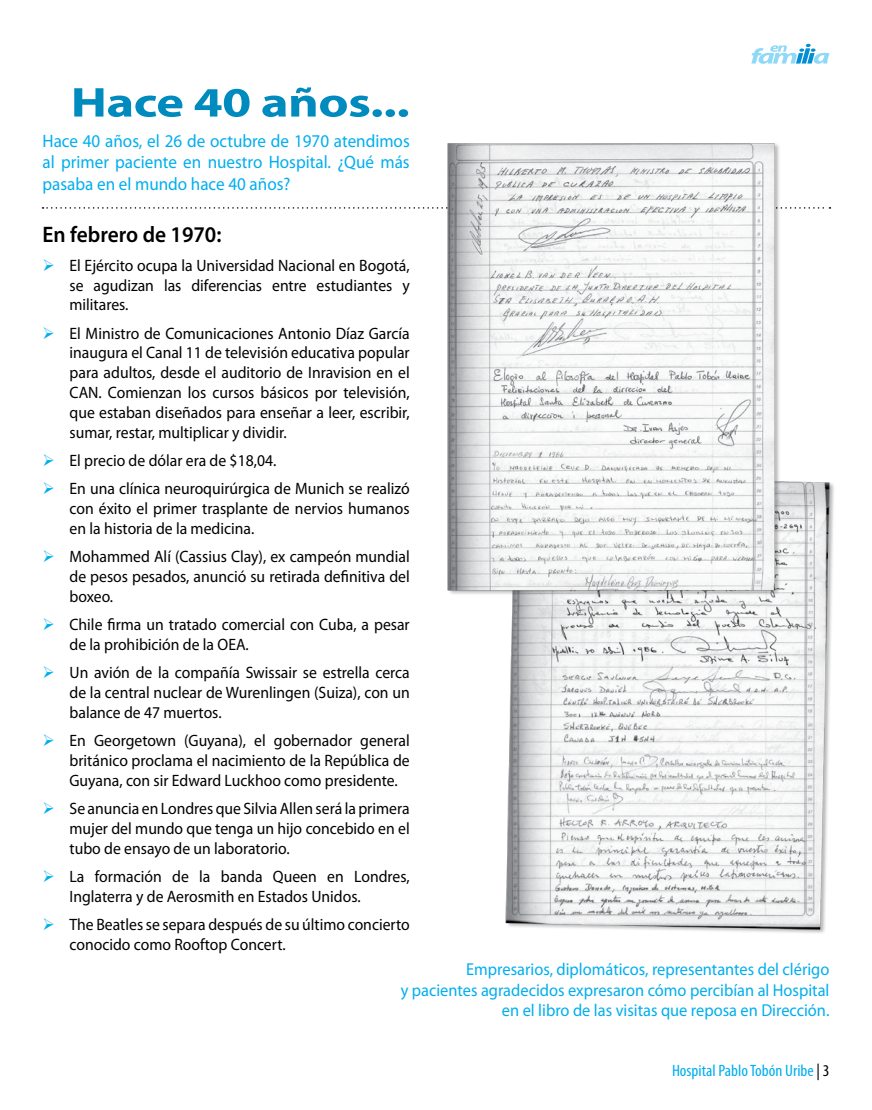
<style>
.page{position:relative;width:872px;height:1110px;background:#fff}
.page>*{position:absolute;margin:0;border:0;box-sizing:border-box;transform-origin:0 0}
.t1{font:700 42px "Myriad Pro";letter-spacing:-.01em;color:#008bbf;scale:1.25 1}
.t2{font:600 22.5px "Myriad Pro";color:#000;scale:.95 1}
.t3{font:18px/21.6px "Myriad Pro";color:#00aeef;text-align:justify;scale:.95 1}
.t4{font:17.25px/20.7px "Myriad Pro";color:#00aeef;text-align:right;scale:.95 1}
.t5{font:16.5px/19.8px "Myriad Pro";color:#000;text-align:justify;scale:.95 1}
.t6{font:condensed 16.5px "Myriad Pro";color:#00aeef;scale:1.05 1}
.s1{color:#00aeef}
.s2{color:#000}
</style>
<div class="page">
<svg style="left:751px;top:44px;width:78px;height:20px"></svg>
<img style="left:505px;top:481px;width:329px;height:452px">
<svg style="left:43px;top:207px;width:787px;height:2px"></svg>
<img style="left:427px;top:143px;width:368px;height:462px">
<p class="t1" style="left:71px;top:75px;width:273px">Hace 40 años...</p>
<p class="t3" style="left:43px;top:130px;width:388px">Hace 40 años, el 26 de octubre de 1970 atendimos al primer paciente en nuestro Hospital. ¿Qué más pasaba en el mundo hace 40 años?</p>
<p class="t2" style="left:43px;top:220px;width:190px">En febrero de 1970:</p>
<p class="t5" style="left:70px;top:255px;width:360px;text-indent:-27px"><span class="s1">➢</span> El Ejército ocupa la Universidad Nacional en Bogotá, se agudizan las diferencias entre estudiantes y militares.</p>
<p class="t5" style="left:70px;top:323px;width:360px;text-indent:-27px"><span class="s1">➢</span> El Ministro de Comunicaciones Antonio Díaz García inaugura el Canal 11 de televisión educativa popular para adultos, desde el auditorio de Inravision en el CAN. Comienzan los cursos básicos por televisión, que estaban diseñados para enseñar a leer, escribir, sumar, restar, multiplicar y dividir.</p>
<p class="t5" style="left:43px;top:450px;width:248px"><span class="s1">➢</span> El precio de dólar era de $18,04.</p>
<p class="t5" style="left:70px;top:478px;width:359px;text-indent:-27px"><span class="s1">➢</span> En una clínica neuroquirúrgica de Munich se realizó con éxito el primer trasplante de nervios humanos en la historia de la medicina.</p>
<p class="t5" style="left:69px;top:546px;width:360px;text-indent:-27px"><span class="s1">➢</span> Mohammed Alí (Cassius Clay), ex campeón mundial de pesos pesados, anunció su retirada definitiva del boxeo.</p>
<p class="t5" style="left:69px;top:614px;width:360px;text-indent:-27px"><span class="s1">➢</span> Chile firma un tratado comercial con Cuba, a pesar de la prohibición de la OEA.</p>
<p class="t5" style="left:69px;top:662px;width:360px;text-indent:-27px"><span class="s1">➢</span> Un avión de la compañía Swissair se estrella cerca de la central nuclear de Wurenlingen (Suiza), con un balance de 47 muertos.</p>
<p class="t5" style="left:69px;top:730px;width:360px;text-indent:-27px"><span class="s1">➢</span> En Georgetown (Guyana), el gobernador general británico proclama el nacimiento de la República de Guyana, con sir Edward Luckhoo como presidente.</p>
<p class="t5" style="left:69px;top:798px;width:359px;text-indent:-27px"><span class="s1">➢</span> Se anuncia en Londres que Silvia Allen será la primera mujer del mundo que tenga un hijo concebido en el tubo de ensayo de un laboratorio.</p>
<p class="t5" style="left:69px;top:866px;width:359px;text-indent:-27px"><span class="s1">➢</span> La formación de la banda Queen en Londres,<br>Inglaterra y de Aerosmith en Estados Unidos.</p>
<p class="t5" style="left:69px;top:914px;width:360px;text-indent:-27px"><span class="s1">➢</span> The Beatles se separa después de su último concierto conocido como Rooftop Concert.</p>
<p class="t4" style="left:401px;top:958px;width:453px">Empresarios, diplomáticos, representantes del clérigo<br>y pacientes agradecidos expresaron cómo percibían al Hospital en el libro de las visitas que reposa en Dirección.</p>
<p class="t6" style="left:672px;top:1060px;width:151px">Hospital Pablo Tobón Uribe <span class="s2">| 3</span></p>
</div>
